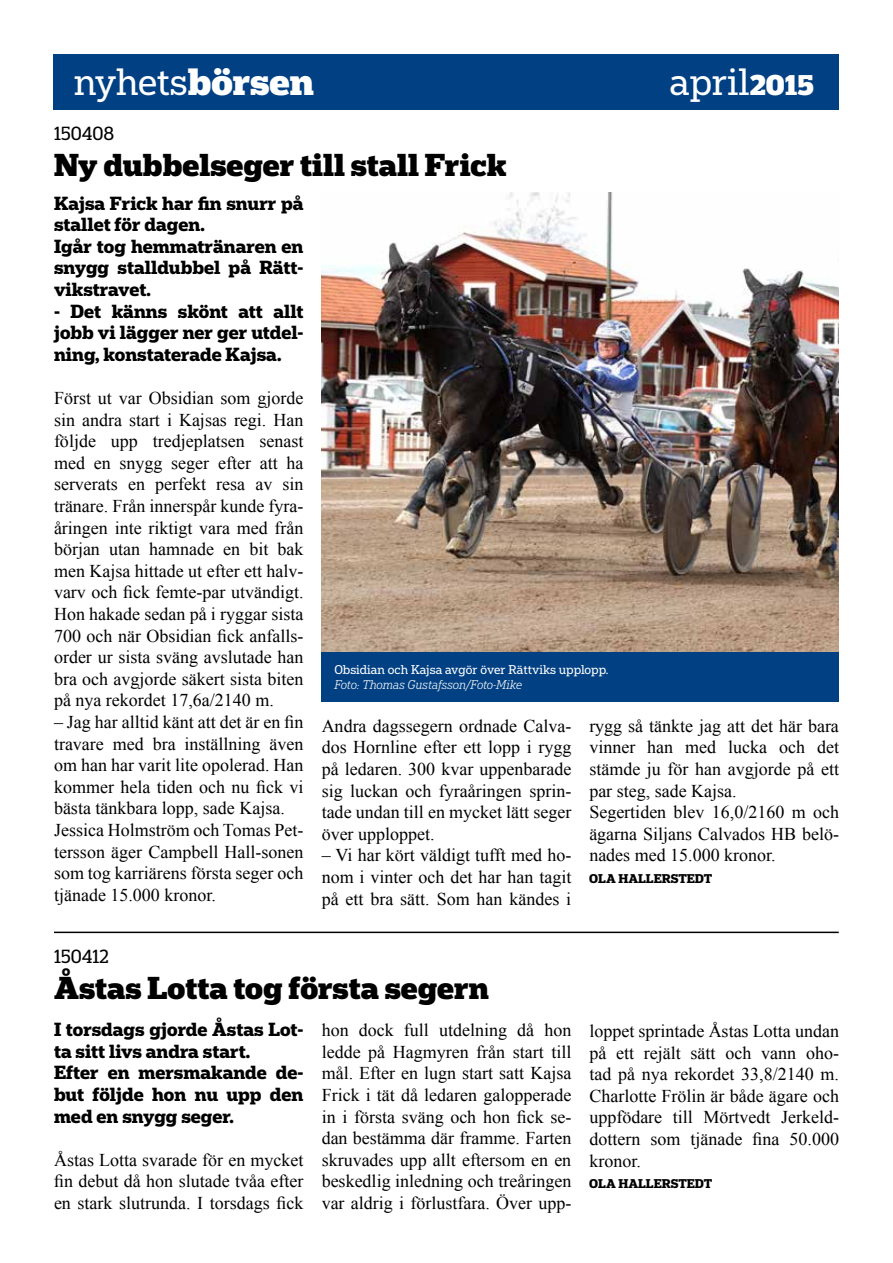
<style>
.page{position:relative;width:893px;height:1263px;background:#fff}
.page>*{position:absolute;margin:0;border:0;box-sizing:border-box;transform-origin:0 0}
.t1{font:36px "Popular";color:#fff}
.t2{font:900 30px "Popular";color:#000}
.t3{font:18px/21.6px "Times New Roman";color:#000;text-align:justify}
.t4{font:700 18px/21.6px "Popular";color:#000}
.t5{font:18px "Popular";color:#000}
.t6{font:12px "Popular";color:#fff}
.t7{font:italic 300 12px "Popular";color:#fff}
.t8{font:700 12px "Popular";color:#000}
.s1{font-weight:900}
.s2{font-weight:900;font-size:27px}
</style>
<div class="page">
<img style="left:322px;top:193px;width:517px;height:459px">
<div style="left:54px;top:54px;width:785px;height:56px;background:#004083"></div>
<div style="left:322px;top:652px;width:517px;height:50px;background:#004083"></div>
<hr style="left:54px;top:932px;width:785px;height:1px;background:#000">
<h1 class="t1" style="left:74px;top:59px;width:241px">nyhets<span class="s1">börsen</span></h1>
<h1 class="t1" style="left:670px;top:59px;width:146px">april<span class="s2">2015</span></h1>
<p class="t5" style="left:54px;top:121px;width:62px">150408</p>
<h2 class="t2" style="left:54px;top:145px;width:454px">Ny dubbelseger till stall Frick</h2>
<p class="t4" style="left:54px;top:192px;width:251px">Kajsa Frick har fin snurr på stallet för dagen.<br>Igår tog hemmatränaren en snygg stalldubbel på Rätt&shy;vikstravet.</p>
<p class="t4" style="left:54px;top:300px;width:251px;text-align:justify">- Det känns skönt att allt jobb vi lägger ner ger utdel&shy;ning, konstaterade Kajsa.</p>
<p class="t3" style="left:54px;top:387px;width:251px">Först ut var Obsidian som gjorde sin andra start i Kajsas regi. Han följde upp tredjeplatsen senast med en snygg seger efter att ha serverats en perfekt resa av sin tränare. Från innerspår kunde fyra&shy;åringen inte riktigt vara med från början utan hamnade en bit bak men Kajsa hittade ut efter ett halv&shy;varv och fick femte-par utvändigt.<br>Hon hakade sedan på i ryggar sista 700 och när Obsidian fick anfalls&shy;order ur sista sväng avslutade han bra och avgjorde säkert sista biten på nya rekordet 17,6a/2140 m.</p>
<p class="t3" style="left:54px;top:711px;width:251px;text-align:left">– Jag har alltid känt att det är en fin travare med bra inställning även om han har varit lite opolerad. Han kommer hela tiden och nu fick vi bästa tänkbara lopp, sade Kajsa.<br>Jessica Holmström och Tomas Pet&shy;tersson äger Campbell Hall-sonen som tog karriärens första seger och tjänade 15.000 kronor.</p>
<p class="t6" style="left:334px;top:662px;width:275px">Obsidian och Kajsa avgör över Rättviks upplopp.</p>
<p class="t7" style="left:334px;top:677px;width:189px">Foto: Thomas Gustafsson/Foto-Mike</p>
<p class="t3" style="left:322px;top:715px;width:251px">Andra dagssegern ordnade Calva&shy;dos Hornline efter ett lopp i rygg på ledaren. 300 kvar uppenbarade sig luckan och fyraåringen sprin&shy;tade undan till en mycket lätt seger över upploppet.</p>
<p class="t3" style="left:322px;top:844px;width:251px">– Vi har kört väldigt tufft med ho&shy;nom i vinter och det har han tagit på ett bra sätt. Som han kändes i</p>
<p class="t3" style="left:589px;top:715px;width:251px;text-align:left">rygg så tänkte jag att det här bara vinner han med lucka och det stämde ju för han avgjorde på ett par steg, sade Kajsa.<br>Segertiden blev 16,0/2160 m och ägarna Siljans Calvados HB belö&shy;nades med 15.000 kronor.</p>
<p class="t8" style="left:589px;top:871px;width:125px">OLA HALLERSTEDT</p>
<p class="t5" style="left:54px;top:945px;width:56px">150412</p>
<h2 class="t2" style="left:54px;top:968px;width:436px">Åstas Lotta tog första segern</h2>
<p class="t4" style="left:54px;top:1018px;width:251px">I torsdags gjorde Åstas Lot&shy;ta sitt livs andra start.<br>Efter en mersmakande de&shy;but följde hon nu upp den med en snygg seger.</p>
<p class="t3" style="left:54px;top:1149px;width:251px">Åstas Lotta svarade för en mycket fin debut då hon slutade tvåa efter en stark slutrunda. I torsdags fick</p>
<p class="t3" style="left:322px;top:1019px;width:251px">hon dock full utdelning då hon ledde på Hagmyren från start till mål. Efter en lugn start satt Kajsa Frick i tät då ledaren galopperade in i första sväng och hon fick se&shy;dan bestämma där framme. Farten skruvades upp allt eftersom en en beskedlig inledning och treåringen var aldrig i förlustfara. Över upp-</p>
<p class="t3" style="left:589px;top:1020px;width:251px">loppet sprintade Åstas Lotta undan på ett rejält sätt och vann oho&shy;tad på nya rekordet 33,8/2140 m.<br>Charlotte Frölin är både ägare och uppfödare till Mörtvedt Jerkeld&shy;dottern som tjänade fina 50.000 kronor.</p>
<p class="t8" style="left:589px;top:1176px;width:125px">OLA HALLERSTEDT</p>
</div>
